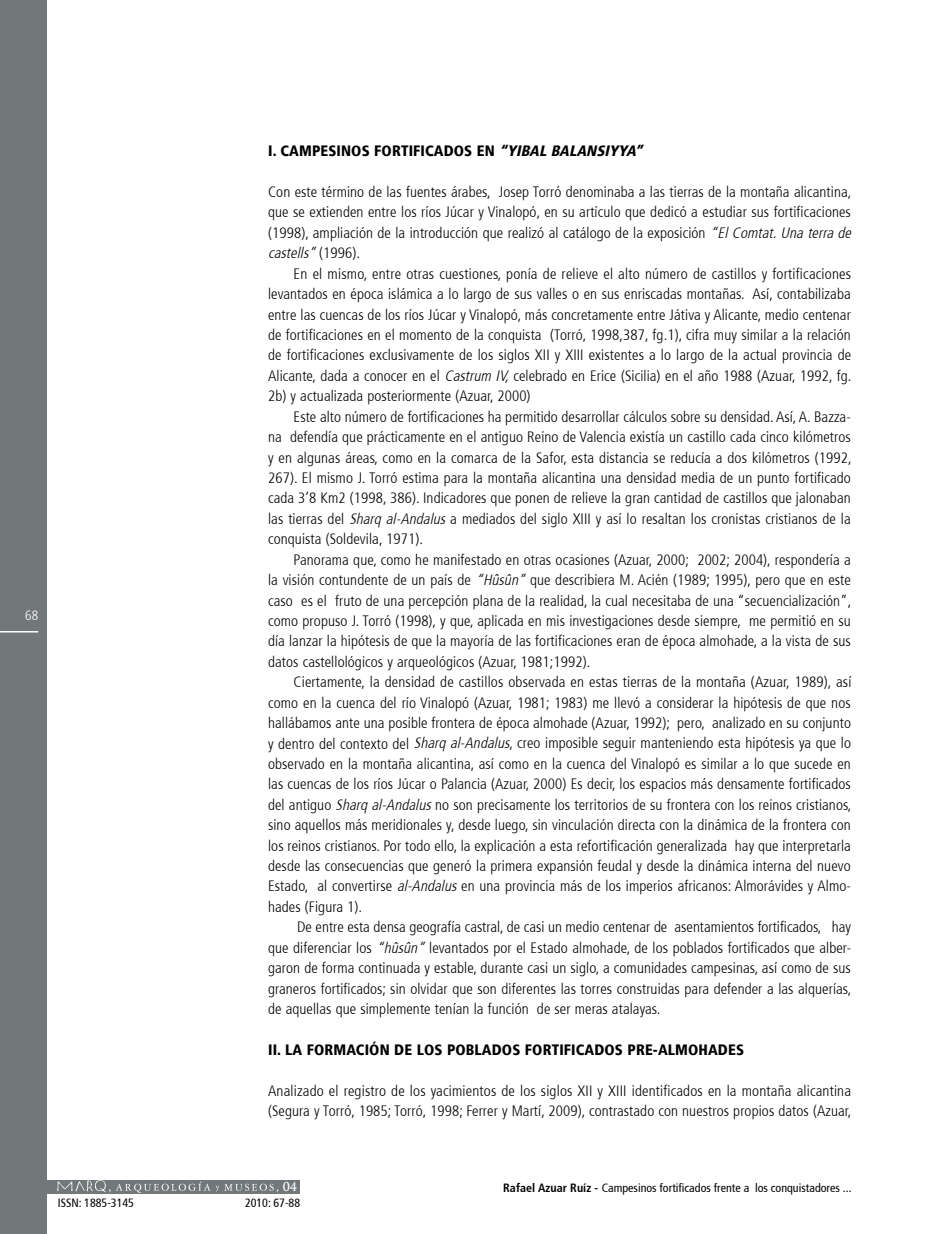
<style>
.page{position:relative;width:949px;height:1234px;background:#fff}
.page>*{position:absolute;margin:0;border:0;box-sizing:border-box;transform-origin:0 0}
.t1{font:300 condensed 15px/20.4px "Frutiger 47";letter-spacing:.005em;color:#000;text-align:justify}
.t2{font:900 condensed 15px "Frutiger 77";letter-spacing:.01em;color:#000}
.t3{font:300 condensed 13.5px "Frutiger 47";color:#fff}
.t4{font:condensed 12px "Frutiger 57";color:#000}
.t5{font:700 12px "Trajan Pro";color:#fff}
.s1{font-style:italic}
.s2{font-family:"Frutiger 67";font-weight:700}
</style>
<div class="page">
<div style="left:0;top:0;width:47px;height:1233px;background:#72787a"></div>
<hr style="left:0;top:631px;width:38px;height:1px;background:#fff">
<div style="left:47px;top:1179px;width:252px;height:14px;background:#72787a"></div>
<img style="left:56px;top:1179px;width:55px;height:13px">
<svg style="left:115px;top:1181px;width:95px;height:11px"></svg>
<svg style="left:216px;top:1183px;width:57px;height:7px"></svg>
<p class="t3" style="left:25px;top:607px;width:15px">68</p>
<p class="t2" style="left:268px;top:142px;width:380px">I. CAMPESINOS FORTIFICADOS EN <span class="s1">“YIBAL BALANSIYYA”</span></p>
<p class="t1" style="left:268px;top:182px;width:588px;text-align:left">Con este término de las fuentes árabes, Josep Torró denominaba a las tierras de la montaña alicantina, que se extienden entre los ríos Júcar y Vinalopó, en su artículo que dedicó a estudiar sus fortificaciones (1998), ampliación de la introducción que realizó al catálogo de la exposición <span class="s1">“ElComtat.Una terra de castells”</span>( 1 9 9 6 ) .</p>
<p class="t1" style="left:268px;top:263px;width:584px;text-indent:26px">En el mismo, entre otras cuestiones, ponía de relieve el alto número de castillos y fortificaciones levantados en época islámica a lo largo de sus valles o en sus enriscadas montañas. Así, contabilizaba entre las cuencas de los ríos Júcar y Vinalopó, más concretamente entre Játiva y Alicante, medio centenar de fortificaciones en el momento de la conquista (Torró, 1998,387, fg.1), cifra muy similar a la relación de fortificaciones exclusivamente de los siglos XII y XIII existentes a lo largo de la actual provincia de Alicante, dada a conocer en el <span class="s1">Castrum IV,</span> celebrado en Erice (Sicilia) en el año 1988 (Azuar, 1992, fg.<br>2b) y actualizada posteriormente (Azuar, 2000)</p>
<p class="t1" style="left:268px;top:406px;width:585px;text-indent:26px">Este alto número de fortificaciones ha permitido desarrollar cálculos sobre su densidad. Así, A. Bazza&shy;na defendía que prácticamente en el antiguo Reino de Valencia existía un castillo cada cinco kilómetros y en algunas áreas, como en la comarca de la Safor, esta distancia se reducía a dos kilómetros (1992, 267). El mismo J. Torró estima para la montaña alicantina una densidad media de un punto fortificado cada 3’8 Km2 (1998, 386). Indicadores que ponen de relieve la gran cantidad de castillos que jalonaban las tierras del <span class="s1">Sharq al-Andalus</span> a mediados del siglo XIII y así lo resaltan los cronistas cristianos de la conquista (Soldevila, 1971).</p>
<p class="t1" style="left:268px;top:549px;width:584px;text-indent:26px">Panorama que, como he manifestado en otras ocasiones (Azuar, 2000; 2002; 2004), respondería a la visión contundente de un país de <span class="s1">“Hûsûn”</span> que describiera M. Acién (1989; 1995), pero que en este caso es el fruto de una percepción plana de la realidad, la cual necesitaba de una “secuencialización”, como propuso J. Torró (1998), y que, aplicada en mis investigaciones desde siempre, me permitió en su día lanzar la hipótesis de que la mayoría de las fortificaciones eran de época almohade, a la vista de sus datos castellológicos y arqueológicos (Azuar, 1981;1992).</p>
<p class="t1" style="left:268px;top:672px;width:584px;text-indent:26px">Ciertamente, la densidad de castillos observada en estas tierras de la montaña (Azuar, 1989), así como en la cuenca del río Vinalopó (Azuar, 1981; 1983) me llevó a considerar la hipótesis de que nos hallábamos ante una posible frontera de época almohade (Azuar, 1992); pero, analizado en su conjunto y dentro del contexto del <span class="s1">Sharq al-Andalus</span>, creo imposible seguir manteniendo esta hipótesis ya que lo observado en la montaña alicantina, así como en la cuenca del Vinalopó es similar a lo que sucede en las cuencas de los ríos Júcar o Palancia (Azuar, 2000) Es decir, los espacios más densamente fortificados del antiguo <span class="s1">Sharq al-Andalus</span>no son precisamente los territorios de su frontera con los reinos cristianos, sino aquellos más meridionales y, desde luego, sin vinculación directa con la dinámica de la frontera con los reinos cristianos. Por todo ello, la explicación a esta refortificación generalizada hay que interpretarla desde las consecuencias que generó la primera expansión feudal y desde la dinámica interna del nuevo Estado, al convertirse <span class="s1">al-Andalus</span> en una provincia más de los imperios africanos: Almorávides y Almo&shy;hades (Figura 1).</p>
<p class="t1" style="left:268px;top:916px;width:584px;text-indent:29px">De entre esta densa geografía castral, de casi un medio centenar de asentamientos fortificados, hay que diferenciar los <span class="s1">“hûsûn”</span> levantados por el Estado almohade, de los poblados fortificados que alber&shy;garon de forma continuada y estable, durante casi un siglo, a comunidades campesinas, así como de sus graneros fortificados; sin olvidar que son diferentes las torres construidas para defender a las alquerías, de aquellas que simplemente tenían la función de ser meras atalayas.</p>
<p class="t2" style="left:268px;top:1040px;width:477px">II. LA FORMACIÓN DE LOS POBLADOS FORTIFICADOS PRE-ALMOHADES</p>
<p class="t1" style="left:268px;top:1080px;width:584px">Analizado el registro de los yacimientos de los siglos XII y XIII identificados en la montaña alicantina (Segura y Torró, 1985; Torró, 1998; Ferrer y Martí, 2009), contrastado con nuestros propios datos (Azuar,</p>
<p class="t5" style="left:108px;top:1178px;width:4px">,</p>
<p class="t5" style="left:276px;top:1178px;width:23px">, 04</p>
<p class="t4" style="left:503px;top:1180px;width:350px"><span class="s2">Rafael Azuar Ruíz -</span> Campesinos fortificados frente a los conquistadores ...</p>
<p class="t4" style="left:58px;top:1195px;width:78px">ISSN: 1885-3145</p>
<p class="t4" style="left:245px;top:1195px;width:57px">2010: 67-88</p>
</div>
